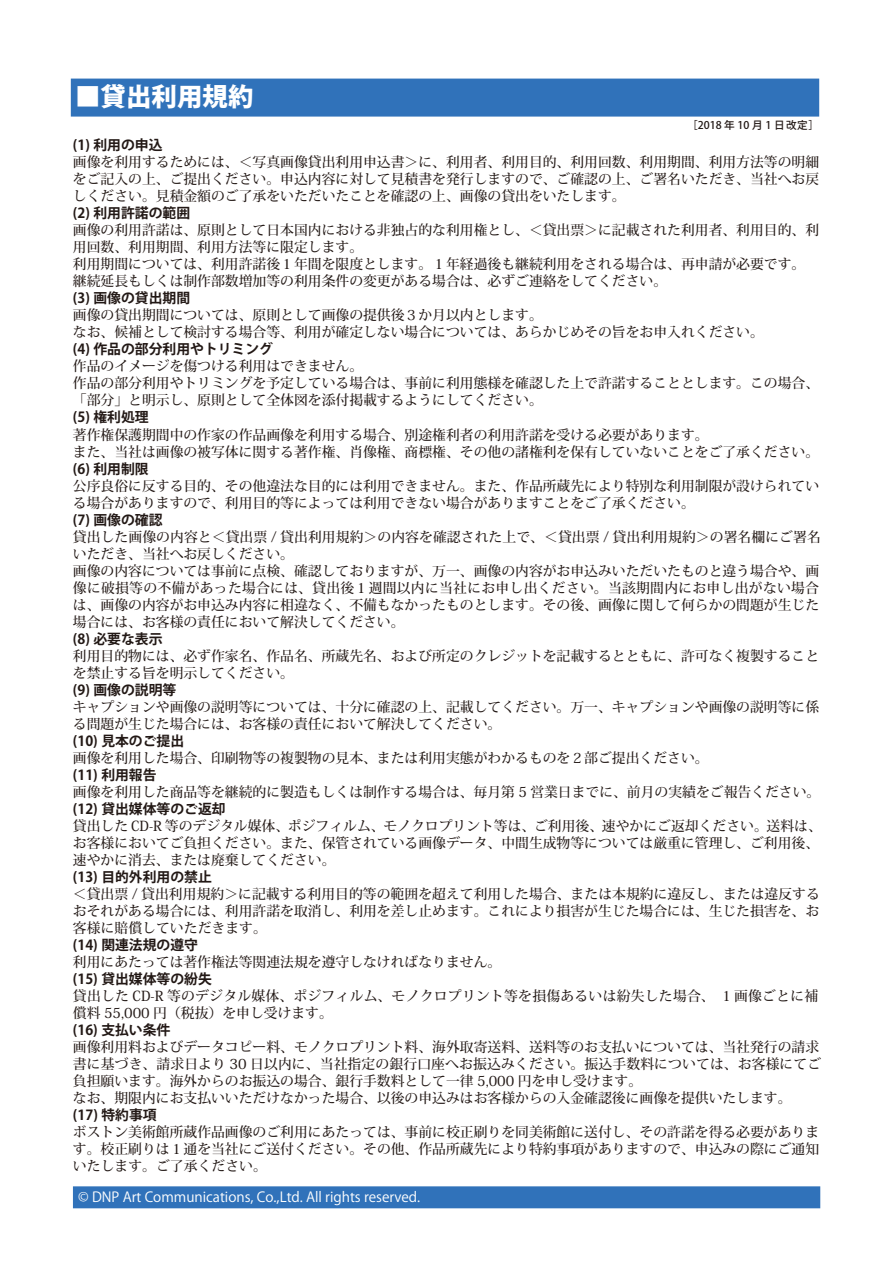
<style>
.page{position:relative;width:893px;height:1263px;background:#fff}
.page>*{position:absolute;margin:0;border:0;box-sizing:border-box;transform-origin:0 0}
.t1{font:800 25.5px "Koz Go Pro";color:#fff}
.t2{font:500 13.8px/17px "Koz Min Pr 6 N";color:#221815}
.t3{font:700 13.8px "Koz Go Pro";color:#221815}
.t4{font:500 13.8px/17px "Koz Min Pr 6 N";letter-spacing:.02em;color:#221815}
.t5{font:13.8px "Koz Go Pr 6 N";color:#fff}
.t6{font:500 10.65px "Koz Go Pro";color:#221815}
</style>
<div class="page">
<div style="left:73px;top:1186px;width:747px;height:22px;background:#3072ba;border:2px solid #3072ba"></div>
<div style="left:71px;top:79px;width:748px;height:38px;background:#3072ba;border:2px solid #3072ba"></div>
<h1 class="t1" style="left:75px;top:80px;width:180px">■貸出利用規約</h1>
<p class="t3" style="left:73px;top:136px;width:91px">(1) 利用の申込</p>
<p class="t2" style="left:73px;top:154px;width:748px;text-align:justify">画像を利用するためには、＜写真画像貸出利用申込書＞に、利用者、利用目的、利用回数、利用期間、利用方法等の明細をご記入の上、ご提出ください。申込内容に対して見積書を発行しますので、ご確認の上、ご署名いただき、当社へお戻しください。見積金額のご了承をいただいたことを確認の上、画像の貸出をいたします。</p>
<p class="t3" style="left:73px;top:204px;width:119px">(2) 利用許諾の範囲</p>
<p class="t2" style="left:73px;top:222px;width:748px">画像の利用許諾は、原則として日本国内における非独占的な利用権とし、＜貸出票＞に記載された利用者、利用目的、利用回数、利用期間、利用方法等に限定します。<br>利用期間については、利用許諾後１年間を限度とします。１年経過後も継続利用をされる場合は、再申請が必要です。継続延長もしくは制作部数増加等の利用条件の変更がある場合は、必ずご連絡をしてください。</p>
<p class="t3" style="left:73px;top:289px;width:119px">(3) 画像の貸出期間</p>
<p class="t2" style="left:73px;top:307px;width:692px">画像の貸出期間については、原則として画像の提供後３か月以内とします。<br>なお、候補として検討する場合等、利用が確定しない場合については、あらかじめその旨をお申入れください。</p>
<p class="t3" style="left:73px;top:340px;width:202px">(4) 作品の部分利用やトリミング</p>
<p class="t2" style="left:73px;top:358px;width:748px">作品のイメージを傷つける利用はできません。<br>作品の部分利用やトリミングを予定している場合は、事前に利用態様を確認した上で許諾することとします。この場合、「部分」と明示し、原則として全体図を添付掲載するようにしてください。</p>
<p class="t3" style="left:73px;top:408px;width:77px">(5) 権利処理</p>
<p class="t2" style="left:73px;top:426px;width:748px">著作権保護期間中の作家の作品画像を利用する場合、別途権利者の利用許諾を受ける必要があります。<br>また、当社は画像の被写体に関する著作権、肖像権、商標権、その他の諸権利を保有していないことをご了承ください。</p>
<p class="t3" style="left:73px;top:460px;width:77px">(6) 利用制限</p>
<p class="t2" style="left:73px;top:477px;width:748px">公序良俗に反する目的、その他違法な目的には利用できません。また、作品所蔵先により特別な利用制限が設けられている場合がありますので、利用目的等によっては利用できない場合がありますことをご了承ください。</p>
<p class="t3" style="left:73px;top:511px;width:91px">(7) 画像の確認</p>
<p class="t2" style="left:73px;top:528px;width:749px">貸出した画像の内容と＜貸出票 / 貸出利用規約＞の内容を確認された上で、＜貸出票 / 貸出利用規約＞の署名欄にご署名いただき、当社へお戻しください。<br>画像の内容については事前に点検、確認しておりますが、万一、画像の内容がお申込みいただいたものと違う場合や、画像に破損等の不備があった場合には、貸出後１週間以内に当社にお申し出ください。当該期間内にお申し出がない場合は、画像の内容がお申込み内容に相違なく、不備もなかったものとします。その後、画像に関して何らかの問題が生じた場合には、お客様の責任において解決してください。</p>
<p class="t3" style="left:73px;top:630px;width:91px">(8) 必要な表示</p>
<p class="t2" style="left:73px;top:647px;width:748px">利用目的物には、必ず作家名、作品名、所蔵先名、および所定のクレジットを記載するとともに、許可なく複製することを禁止する旨を明示してください。</p>
<p class="t3" style="left:73px;top:681px;width:105px">(9) 画像の説明等</p>
<p class="t2" style="left:73px;top:698px;width:748px">キャプションや画像の説明等については、十分に確認の上、記載してください。万一、キャプションや画像の説明等に係る問題が生じた場合には、お客様の責任において解決してください。</p>
<p class="t3" style="left:73px;top:732px;width:113px">(10) 見本のご提出</p>
<p class="t2" style="left:73px;top:749px;width:637px">画像を利用した場合、印刷物等の複製物の見本、または利用実態がわかるものを２部ご提出ください。</p>
<p class="t3" style="left:73px;top:766px;width:85px">(11) 利用報告</p>
<p class="t2" style="left:73px;top:783px;width:749px">画像を利用した商品等を継続的に製造もしくは制作する場合は、毎月第 5 営業日までに、前月の実績をご報告ください。</p>
<p class="t3" style="left:73px;top:800px;width:154px">(12) 貸出媒体等のご返却</p>
<p class="t2" style="left:73px;top:817px;width:750px">貸出した CD-R 等のデジタル媒体、ポジフィルム、モノクロプリント等は、ご利用後、速やかにご返却ください。送料は、お客様においてご負担ください。また、保管されている画像データ、中間生成物等については厳重に管理し、ご利用後、速やかに消去、または廃棄してください。</p>
<p class="t3" style="left:73px;top:868px;width:140px">(13) 目的外利用の禁止</p>
<p class="t2" style="left:73px;top:886px;width:748px;text-align:justify">＜貸出票 / 貸出利用規約＞に記載する利用目的等の範囲を超えて利用した場合、または本規約に違反し、または違反するおそれがある場合には、利用許諾を取消し、利用を差し止めます。これにより損害が生じた場合には、生じた損害を、お客様に賠償していただきます。</p>
<p class="t3" style="left:73px;top:936px;width:127px">(14) 関連法規の遵守</p>
<p class="t2" style="left:73px;top:954px;width:430px">利用にあたっては著作権法等関連法規を遵守しなければなりません。</p>
<p class="t3" style="left:73px;top:970px;width:140px">(15) 貸出媒体等の紛失</p>
<p class="t4" style="left:73px;top:988px;width:747px">貸出した CD-R 等のデジタル媒体、ポジフィルム、モノクロプリント等を損傷あるいは紛失した場合、１画像ごとに補償料 55,000 円（税抜）を申し受けます。</p>
<p class="t3" style="left:73px;top:1021px;width:99px">(16) 支払い条件</p>
<p class="t2" style="left:73px;top:1039px;width:750px">画像利用料およびデータコピー料、モノクロプリント料、海外取寄送料、送料等のお支払いについては、当社発行の請求書に基づき、請求日より 30 日以内に、当社指定の銀行口座へお振込みください。振込手数料については、お客様にてご負担願います。海外からのお振込の場合、銀行手数料として一律 5,000 円を申し受けます。<br>なお、期限内にお支払いいただけなかった場合、以後の申込みはお客様からの入金確認後に画像を提供いたします。</p>
<p class="t3" style="left:73px;top:1106px;width:85px">(17) 特約事項</p>
<p class="t2" style="left:73px;top:1124px;width:748px;text-align:justify">ボストン美術館所蔵作品画像のご利用にあたっては、事前に校正刷りを同美術館に送付し、その許諾を得る必要があります。校正刷りは１通を当社にご送付ください。その他、作品所蔵先により特約事項がありますので、申込みの際にご通知いたします。ご了承ください。</p>
<p class="t6" style="left:687px;top:118px;width:134px">［2018 年 10 月 1 日改定］</p>
<p class="t5" style="left:78px;top:1189px;width:343px">© DNP Art Communications, Co.,Ltd. All rights reserved.</p>
</div>
